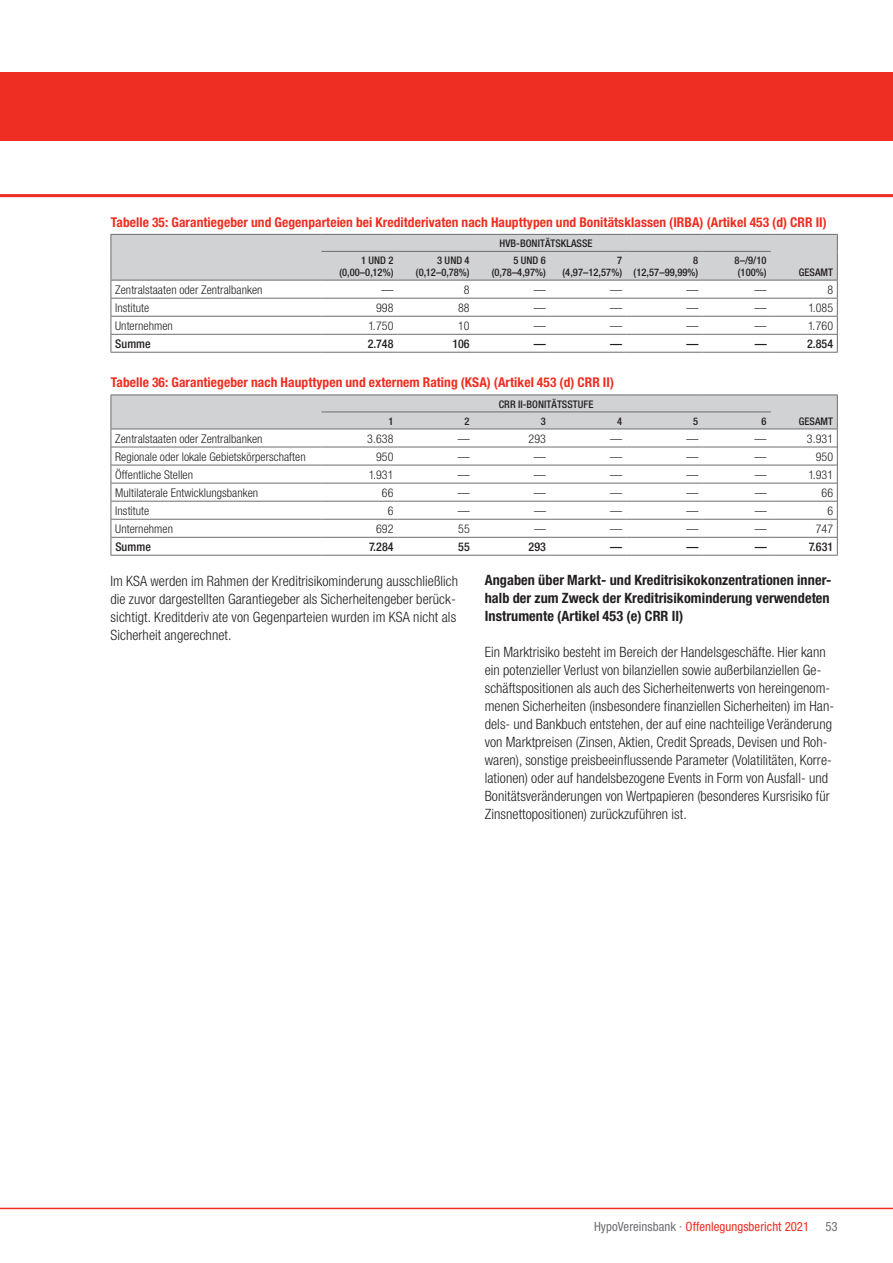
<style>
.page{position:relative;width:893px;height:1263px;background:#fff}
.page>*{position:absolute;margin:0;border:0;box-sizing:border-box;transform-origin:0 0}
.t1{font:300 14.25px/18px "Helvetica HVB Cond";letter-spacing:.005em;color:#231f20}
.t2{font:700 condensed 14.25px/18px "Helvetica Neue";letter-spacing:.005em;color:#231f20;text-align:justify}
.t3{font:700 condensed 13.5px "Helvetica Neue";letter-spacing:.005em;color:#ee2e22}
.t4{font:condensed 12.75px "Helvetica Neue";letter-spacing:.005em;color:#ee2e22}
.t5{font:condensed 12.75px "Helvetica Neue";color:#6c6d70}
.t6{font:300 12px "Helvetica HVB Cond";letter-spacing:.005em;color:#231f20}
.t7{font:500 12px "Helvetica HVB Cond";letter-spacing:.005em;color:#231f20}
.t8{font:500 10.5px/12px "Helvetica HVB Cond";letter-spacing:.005em;color:#231f20;text-align:right}
.s1{color:#6c6d70}
</style>
<div class="page">
<hr style="left:0;top:1208px;width:893px;height:1px;background:#ee2e22">
<div style="left:0;top:72px;width:893px;height:68px;background:#ee2e22"></div>
<hr style="left:0;top:194px;width:893px;height:3px;background:#ee2e22">
<hr style="left:321px;top:352px;width:77px;height:1px;background:#6c6d70">
<hr style="left:398px;top:352px;width:76px;height:1px;background:#6c6d70">
<hr style="left:474px;top:352px;width:76px;height:1px;background:#6c6d70">
<hr style="left:550px;top:352px;width:76px;height:1px;background:#6c6d70">
<hr style="left:626px;top:352px;width:77px;height:1px;background:#6c6d70">
<hr style="left:703px;top:352px;width:68px;height:1px;background:#6c6d70">
<hr style="left:771px;top:352px;width:67px;height:1px;background:#6c6d70">
<hr style="left:111px;top:352px;width:210px;height:1px;background:#6c6d70">
<svg style="left:111px;top:234px;width:727px;height:118px"></svg>
<hr style="left:321px;top:251px;width:77px;height:1px;background:#6c6d70">
<hr style="left:398px;top:251px;width:76px;height:1px;background:#6c6d70">
<hr style="left:474px;top:251px;width:76px;height:1px;background:#6c6d70">
<hr style="left:550px;top:251px;width:76px;height:1px;background:#6c6d70">
<hr style="left:626px;top:251px;width:77px;height:1px;background:#6c6d70">
<hr style="left:703px;top:251px;width:68px;height:1px;background:#6c6d70">
<hr style="left:321px;top:555px;width:77px;height:1px;background:#6c6d70">
<hr style="left:398px;top:555px;width:76px;height:1px;background:#6c6d70">
<hr style="left:474px;top:555px;width:76px;height:1px;background:#6c6d70">
<hr style="left:550px;top:555px;width:76px;height:1px;background:#6c6d70">
<hr style="left:626px;top:555px;width:77px;height:1px;background:#6c6d70">
<hr style="left:703px;top:555px;width:68px;height:1px;background:#6c6d70">
<hr style="left:771px;top:555px;width:67px;height:1px;background:#6c6d70">
<svg style="left:111px;top:395px;width:727px;height:160px"></svg>
<hr style="left:111px;top:555px;width:210px;height:1px;background:#6c6d70">
<hr style="left:321px;top:412px;width:77px;height:1px;background:#6c6d70">
<hr style="left:398px;top:412px;width:76px;height:1px;background:#6c6d70">
<hr style="left:474px;top:412px;width:76px;height:1px;background:#6c6d70">
<hr style="left:550px;top:412px;width:76px;height:1px;background:#6c6d70">
<hr style="left:626px;top:412px;width:77px;height:1px;background:#6c6d70">
<hr style="left:703px;top:412px;width:68px;height:1px;background:#6c6d70">
<p class="t3" style="left:111px;top:214px;width:717px">Tabelle 35: Garantiegeber und Gegenparteien bei Kreditderivaten nach Haupttypen und Bonitätsklassen (IRBA) (Artikel 453 (d) CRR II)</p>
<p class="t8" style="left:500px;top:237px;width:95px">HVB-BONITÄTSKLASSE</p>
<p class="t8" style="left:339px;top:254px;width:56px">1 UND 2 (0,00–0,12%)</p>
<p class="t8" style="left:416px;top:254px;width:55px">3 UND 4 (0,12–0,78%)</p>
<p class="t8" style="left:492px;top:254px;width:56px">5 UND 6 (0,78–4,97%)</p>
<p class="t8" style="left:562px;top:254px;width:61px">7 (4,97–12,57%)</p>
<p class="t8" style="left:634px;top:254px;width:66px">8 (12,57–99,99%)</p>
<p class="t8" style="left:735px;top:254px;width:33px;text-align:center">8–/9/10 (100%)</p>
<p class="t8" style="left:799px;top:266px;width:36px">GESAMT</p>
<p class="t6" style="left:115px;top:283px;width:149px">Zentralstaaten oder Zentralbanken</p>
<p class="t6" style="left:381px;top:283px;width:13px">—</p>
<p class="t6" style="left:464px;top:283px;width:7px">8</p>
<p class="t6" style="left:534px;top:283px;width:13px">—</p>
<p class="t6" style="left:610px;top:283px;width:13px">—</p>
<p class="t6" style="left:686px;top:283px;width:13px">—</p>
<p class="t6" style="left:755px;top:283px;width:13px">—</p>
<p class="t6" style="left:827px;top:283px;width:7px">8</p>
<p class="t6" style="left:115px;top:301px;width:36px">Institute</p>
<p class="t6" style="left:376px;top:301px;width:19px">998</p>
<p class="t6" style="left:458px;top:301px;width:13px">88</p>
<p class="t6" style="left:534px;top:301px;width:13px">—</p>
<p class="t6" style="left:610px;top:301px;width:13px">—</p>
<p class="t6" style="left:686px;top:301px;width:13px">—</p>
<p class="t6" style="left:755px;top:301px;width:13px">—</p>
<p class="t6" style="left:808px;top:301px;width:26px">1.085</p>
<p class="t6" style="left:115px;top:319px;width:59px">Unternehmen</p>
<p class="t6" style="left:368px;top:319px;width:26px">1.750</p>
<p class="t6" style="left:458px;top:319px;width:13px">10</p>
<p class="t6" style="left:534px;top:319px;width:13px">—</p>
<p class="t6" style="left:610px;top:319px;width:13px">—</p>
<p class="t6" style="left:686px;top:319px;width:13px">—</p>
<p class="t6" style="left:755px;top:319px;width:13px">—</p>
<p class="t6" style="left:808px;top:319px;width:26px">1.760</p>
<p class="t7" style="left:115px;top:337px;width:37px">Summe</p>
<p class="t7" style="left:368px;top:337px;width:27px">2.748</p>
<p class="t7" style="left:452px;top:337px;width:19px">106</p>
<p class="t7" style="left:534px;top:337px;width:13px">—</p>
<p class="t7" style="left:610px;top:337px;width:13px">—</p>
<p class="t7" style="left:686px;top:337px;width:13px">—</p>
<p class="t7" style="left:755px;top:337px;width:13px">—</p>
<p class="t7" style="left:807px;top:337px;width:28px">2.854</p>
<p class="t3" style="left:111px;top:374px;width:505px">Tabelle 36: Garantiegeber nach Haupttypen und externem Rating (KSA) (Artikel 453 (d) CRR II)</p>
<p class="t8" style="left:499px;top:398px;width:96px">CRR II-BONITÄTSSTUFE</p>
<p class="t8" style="left:388px;top:415px;width:7px">1</p>
<p class="t8" style="left:465px;top:415px;width:7px">2</p>
<p class="t8" style="left:541px;top:415px;width:7px">3</p>
<p class="t8" style="left:617px;top:415px;width:7px">4</p>
<p class="t8" style="left:693px;top:415px;width:7px">5</p>
<p class="t8" style="left:761px;top:415px;width:7px">6</p>
<p class="t8" style="left:799px;top:415px;width:36px">GESAMT</p>
<p class="t6" style="left:115px;top:432px;width:149px">Zentralstaaten oder Zentralbanken</p>
<p class="t6" style="left:367px;top:432px;width:28px">3.638</p>
<p class="t6" style="left:458px;top:432px;width:13px">—</p>
<p class="t6" style="left:528px;top:432px;width:19px">293</p>
<p class="t6" style="left:610px;top:432px;width:13px">—</p>
<p class="t6" style="left:686px;top:432px;width:13px">—</p>
<p class="t6" style="left:755px;top:432px;width:13px">—</p>
<p class="t6" style="left:807px;top:432px;width:28px">3.931</p>
<p class="t6" style="left:115px;top:450px;width:192px">Regionale oder lokale Gebietskörperschaften</p>
<p class="t6" style="left:376px;top:450px;width:19px">950</p>
<p class="t6" style="left:458px;top:450px;width:13px">—</p>
<p class="t6" style="left:534px;top:450px;width:13px">—</p>
<p class="t6" style="left:610px;top:450px;width:13px">—</p>
<p class="t6" style="left:686px;top:450px;width:13px">—</p>
<p class="t6" style="left:755px;top:450px;width:13px">—</p>
<p class="t6" style="left:816px;top:450px;width:19px">950</p>
<p class="t6" style="left:115px;top:468px;width:79px">Öffentliche Stellen</p>
<p class="t6" style="left:369px;top:468px;width:26px">1.931</p>
<p class="t6" style="left:458px;top:468px;width:13px">—</p>
<p class="t6" style="left:534px;top:468px;width:13px">—</p>
<p class="t6" style="left:610px;top:468px;width:13px">—</p>
<p class="t6" style="left:686px;top:468px;width:13px">—</p>
<p class="t6" style="left:755px;top:468px;width:13px">—</p>
<p class="t6" style="left:808px;top:468px;width:26px">1.931</p>
<p class="t6" style="left:115px;top:486px;width:145px">Multilaterale Entwicklungsbanken</p>
<p class="t6" style="left:382px;top:486px;width:13px">66</p>
<p class="t6" style="left:458px;top:486px;width:13px">—</p>
<p class="t6" style="left:534px;top:486px;width:13px">—</p>
<p class="t6" style="left:610px;top:486px;width:13px">—</p>
<p class="t6" style="left:686px;top:486px;width:13px">—</p>
<p class="t6" style="left:755px;top:486px;width:13px">—</p>
<p class="t6" style="left:822px;top:486px;width:13px">66</p>
<p class="t6" style="left:115px;top:504px;width:36px">Institute</p>
<p class="t6" style="left:388px;top:504px;width:7px">6</p>
<p class="t6" style="left:458px;top:504px;width:13px">—</p>
<p class="t6" style="left:534px;top:504px;width:13px">—</p>
<p class="t6" style="left:610px;top:504px;width:13px">—</p>
<p class="t6" style="left:686px;top:504px;width:13px">—</p>
<p class="t6" style="left:755px;top:504px;width:13px">—</p>
<p class="t6" style="left:827px;top:504px;width:7px">6</p>
<p class="t6" style="left:115px;top:522px;width:59px">Unternehmen</p>
<p class="t6" style="left:376px;top:522px;width:19px">692</p>
<p class="t6" style="left:458px;top:522px;width:13px">55</p>
<p class="t6" style="left:534px;top:522px;width:13px">—</p>
<p class="t6" style="left:610px;top:522px;width:13px">—</p>
<p class="t6" style="left:686px;top:522px;width:13px">—</p>
<p class="t6" style="left:755px;top:522px;width:13px">—</p>
<p class="t6" style="left:816px;top:522px;width:19px">747</p>
<p class="t7" style="left:115px;top:540px;width:37px">Summe</p>
<p class="t7" style="left:369px;top:540px;width:26px">7.284</p>
<p class="t7" style="left:458px;top:540px;width:13px">55</p>
<p class="t7" style="left:529px;top:540px;width:19px">293</p>
<p class="t7" style="left:610px;top:540px;width:13px">—</p>
<p class="t7" style="left:686px;top:540px;width:13px">—</p>
<p class="t7" style="left:755px;top:540px;width:13px">—</p>
<p class="t7" style="left:809px;top:540px;width:26px">7.631</p>
<p class="t1" style="left:111px;top:571px;width:349px">Im KSA werden im Rahmen der Kreditrisikominderung ausschließlich die zuvor dargestellten Garantiegeber als Sicherheitengeber berück&shy;sichtigt. Kreditderiv ate von Gegenparteien wurden im KSA nicht als Sicherheit angerechnet.</p>
<p class="t2" style="left:485px;top:571px;width:348px">Angaben über Markt- und Kreditrisikokonzentrationen inner&shy;halb der zum Zweck der Kreditrisikominderung verwendeten Instrumente (Artikel 453 (e) CRR II)</p>
<p class="t1" style="left:485px;top:643px;width:351px">Ein Marktrisiko besteht im Bereich der Handelsgeschäfte. Hier kann ein potenzieller Verlust von bilanziellen sowie außerbilanziellen Ge&shy;schäftspositionen als auch des Sicherheitenwerts von hereingenom&shy;menen Sicherheiten (insbesondere finanziellen Sicherheiten) im Han&shy;dels- und Bankbuch entstehen, der auf eine nachteilige Veränderung von Marktpreisen (Zinsen, Aktien, Credit Spreads, Devisen und Roh&shy;waren), sonstige preisbeeinflussende Parameter (Volatilitäten, Korre&shy;lationen) oder auf handelsbezogene Events in Form von Ausfall- und Bonitätsveränderungen von Wertpapieren (besonderes Kursrisiko für Zinsnettopositionen) zurückzuführen ist.</p>
<p class="t4" style="left:594px;top:1218px;width:217px"><span class="s1">HypoVereinsbank ·</span> Offenlegungsbericht 2021</p>
<p class="t5" style="left:825px;top:1218px;width:14px">53</p>
</div>
